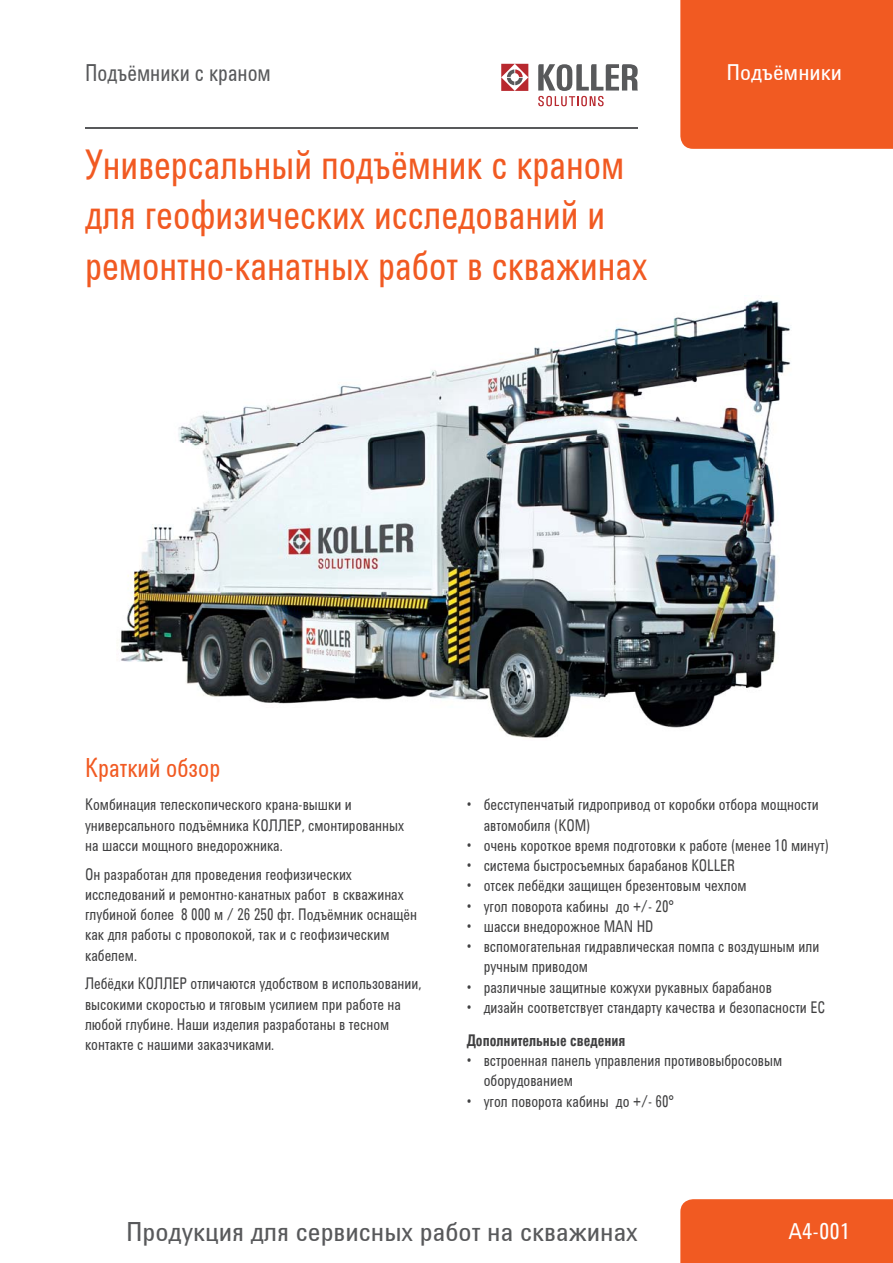
<style>
.page{position:relative;width:893px;height:1263px;background:#fff}
.page>*{position:absolute;margin:0;border:0;box-sizing:border-box;transform-origin:0 0}
.t1{font:42px/50.4px "Utah WGL Cond";color:#f15a22;scale:.85 1}
.t2{font:27px "Utah WGL Cond";color:#58595b}
.t3{font:27px "Utah WGL Cond";color:#f15a22;scale:.85 1}
.t4{font:24px "Utah WGL Cond";color:#58595b;scale:.85 1}
.t5{font:22.5px "Utah WGL Cond";color:#fff}
.t6{font:16.5px/20.2px "Utah WGL Cond";color:#404041;scale:.85 1}
.t7{font:700 16.5px "Utah WGL Cond";color:#404041;scale:.85 1}
</style>
<div class="page">
<div style="left:680px;top:0;width:213px;height:149px;background:#f15a22"></div>
<svg style="left:538px;top:64px;width:100px;height:42px"></svg>
<svg style="left:501px;top:64px;width:27px;height:27px"></svg>
<div style="left:680px;top:1199px;width:213px;height:64px;background:#f15a22"></div>
<hr style="left:85px;top:127px;width:553px;height:1px;background:#58595b">
<img style="left:120px;top:300px;width:671px;height:438px">
<h3 class="t4" style="left:85px;top:54px;width:220px">Подъёмники с краном</h3>
<h3 class="t5" style="left:726px;top:55px;width:117px">Подъёмники</h3>
<h1 class="t1" style="left:85px;top:137px;width:663px">Универсальный подъёмник с краном для геофизических исследований и ремонтно-канатных работ в скважинах</h1>
<h2 class="t3" style="left:85px;top:747px;width:161px">Краткий обзор</h2>
<p class="t6" style="left:85px;top:794px;width:377px">Комбинация телескопического крана-вышки и универсального подъёмника КОЛЛЕР, смонтированных на шасси мощного внедорожника.</p>
<p class="t6" style="left:85px;top:863px;width:392px">Он разработан для проведения геофизических исследований и ремонтно-канатных работ в скважинах глубиной более 8 000 м / 26 250 фт. Подъёмник оснащён как для работы с проволокой, так и с геофизическим кабелем.</p>
<p class="t6" style="left:85px;top:973px;width:397px">Лебёдки КОЛЛЕР отличаются удобством в использовании, высокими скоростью и тяговым усилием при работе на любой глубине. Наши изделия разработаны в тесном контакте с нашими заказчиками.</p>
<p class="t6" style="left:484px;top:794px;width:396px;text-indent:-17px">• бесступенчатый гидропривод от коробки отбора мощности автомобиля (КОМ)</p>
<p class="t6" style="left:467px;top:834px;width:428px">• очень короткое время подготовки к работе (менее 10 минут)</p>
<p class="t6" style="left:467px;top:854px;width:317px">• система быстросъемных барабанов KOLLER</p>
<p class="t6" style="left:467px;top:875px;width:331px">• отсек лебёдки защищен брезентовым чехлом</p>
<p class="t6" style="left:467px;top:895px;width:246px">• угол поворота кабины до +/- 20°</p>
<p class="t6" style="left:467px;top:915px;width:221px">• шасси внедорожное MAN HD</p>
<p class="t6" style="left:484px;top:935px;width:396px;text-indent:-17px">• вспомогательная гидравлическая помпа с воздушным или ручным приводом</p>
<p class="t6" style="left:467px;top:976px;width:361px">• различные защитные кожухи рукавных барабанов</p>
<p class="t6" style="left:467px;top:996px;width:423px">• дизайн соответствует стандарту качества и безопасности ЕС</p>
<p class="t7" style="left:467px;top:1028px;width:188px">Дополнительные сведения</p>
<p class="t6" style="left:484px;top:1049px;width:353px;text-indent:-17px">• встроенная панель управления противовыбросовым оборудованием</p>
<p class="t6" style="left:467px;top:1090px;width:246px">• угол поворота кабины до +/- 60°</p>
<h2 class="t2" style="left:126px;top:1211px;width:513px">Продукция для сервисных работ на скважинах</h2>
<h3 class="t5" style="left:788px;top:1214px;width:64px">A4-001</h3>
</div>
